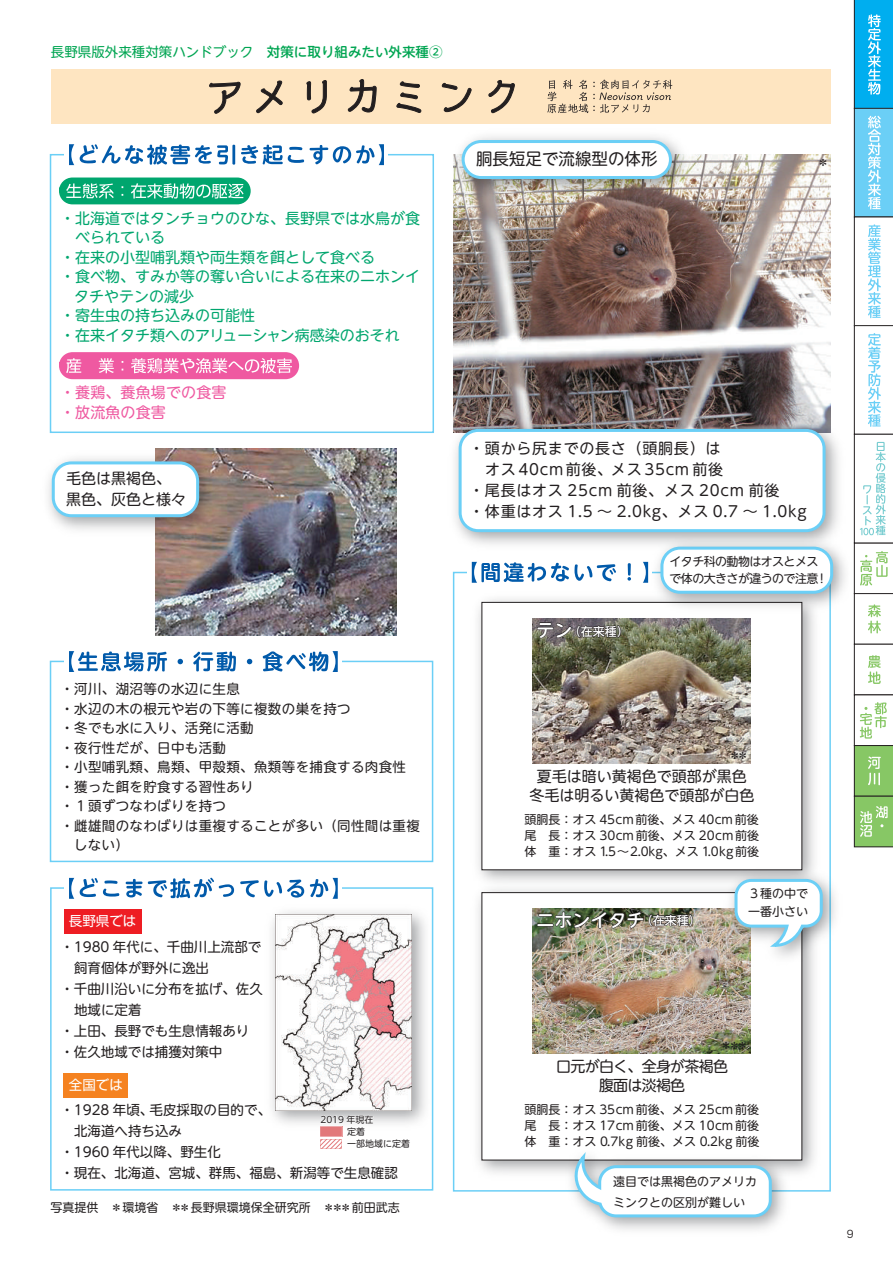
<style>
.page{position:relative;width:893px;height:1263px;background:#fff}
.page>*{position:absolute;margin:0;border:0;box-sizing:border-box;transform-origin:0 0}
.t1{font:500 18px "UD Shin M Go Pr 6 N";color:#fff}
.t2{font:16.5px "UD Shin M Go Pr 6 N";color:#231f20}
.t3{font:15px "UD Shin M Go Pr 6 N";color:#00a66e}
.t4{font:15px "UD Shin M Go Pr 6 N";letter-spacing:.05em;color:#231f20}
.t5{font:15px/19.5px "UD Shin M Go Pr 6 N";color:#231f20;text-align:center}
.t6{font:15px/19.5px "UD Shin M Go Pr 6 N";letter-spacing:-.05em;color:#231f20;text-align:center}
.t7{font:15px/19.5px "UD Shin M Go Pr 6 N";letter-spacing:.01em;color:#ef59a1}
.t8{font:13.5px "UD Shin M Go Pr 6 N";letter-spacing:.025em;color:#231f20}
.t9{font:13.5px "UD Shin M Go Pr 6 N";color:#231f20}
.t10{font:13.5px "UD Shin M Go Pr 6 N";color:#00a552}
.t11{font:13.5px "G Shin Go Pro";color:#fff}
.t12{font:12px/15.8px "UD Shin M Go Pr 6 N";color:#231f20;text-align:justify}
.t13{font:12px/16.5px "UD Shin M Go Pr 6 N";letter-spacing:-.05em;color:#231f20}
.t14{font:500 12px "UD Shin M Go Pr 6 N";color:#fff}
.t15{font:10.65px "Hira Kaku Pro W3";color:#231f20}
.t16{font:9px "UD Shin M Go Pr 6 N";color:#231f20}
.s1{font-weight:500}
.s2{font-size:18px}
.s3{font-size:12px}
</style>
<div class="page">
<img style="left:478px;top:599px;width:337px;height:278px">
<div style="left:482px;top:602px;width:320px;height:268px;background:#fff"></div>
<img style="left:533px;top:618px;width:218px;height:145px">
<svg style="left:536px;top:622px;width:86px;height:17px"></svg>
<img style="left:478px;top:877px;width:337px;height:296px">
<div style="left:482px;top:893px;width:320px;height:267px;background:#fff"></div>
<svg style="left:472px;top:562px;width:144px;height:21px"></svg>
<svg style="left:627px;top:563px;width:4px;height:18px"></svg>
<svg style="left:643px;top:562px;width:2px;height:21px"></svg>
<img style="left:533px;top:908px;width:218px;height:145px">
<div style="left:538px;top:913px;width:14px;height:4px;border:1px solid #231f20"></div>
<div style="left:537px;top:923px;width:17px;height:3px;border:1px solid #231f20"></div>
<img style="left:554px;top:911px;width:140px;height:18px">
<img style="left:645px;top:532px;width:209px;height:85px">
<div style="left:662px;top:548px;width:170px;height:44px;background:#fff;border-radius:18px"></div>
<div style="left:660px;top:547px;width:173px;height:47px;border:3px solid #6bcff6;border-radius:18px"></div>
<img style="left:559px;top:1159px;width:237px;height:71px">
<svg style="left:574px;top:1152px;width:199px;height:67px"></svg>
<img style="left:720px;top:864px;width:115px;height:107px">
<svg style="left:733px;top:877px;width:91px;height:71px"></svg>
<svg style="left:50px;top:887px;width:384px;height:304px"></svg>
<div style="left:64px;top:1073px;width:64px;height:24px;background:#f58220"></div>
<div style="left:64px;top:909px;width:77px;height:25px;background:#ee1d23"></div>
<div style="left:65px;top:878px;width:277px;height:21px;background:#fff"></div>
<svg style="left:69px;top:878px;width:5px;height:21px"></svg>
<svg style="left:80px;top:878px;width:39px;height:19px"></svg>
<svg style="left:126px;top:878px;width:108px;height:20px"></svg>
<svg style="left:240px;top:879px;width:64px;height:18px"></svg>
<svg style="left:310px;top:878px;width:28px;height:21px"></svg>
<svg style="left:319px;top:1110px;width:92px;height:53px"></svg>
<div style="left:50px;top:661px;width:383px;height:201px;border:2px solid #6bcff6"></div>
<div style="left:65px;top:651px;width:277px;height:21px;background:#fff"></div>
<svg style="left:69px;top:651px;width:98px;height:21px"></svg>
<svg style="left:178px;top:659px;width:5px;height:5px"></svg>
<svg style="left:193px;top:652px;width:43px;height:19px"></svg>
<svg style="left:247px;top:659px;width:5px;height:5px"></svg>
<svg style="left:263px;top:651px;width:75px;height:21px"></svg>
<div style="left:50px;top:154px;width:384px;height:279px;border:2px solid #6bcff6"></div>
<svg style="left:59px;top:177px;width:192px;height:28px;background:#3dbb90"></svg>
<svg style="left:59px;top:352px;width:241px;height:28px;background:#f27db5"></svg>
<div style="left:65px;top:144px;width:323px;height:21px;background:#fff"></div>
<svg style="left:69px;top:144px;width:5px;height:21px"></svg>
<svg style="left:80px;top:144px;width:155px;height:21px"></svg>
<svg style="left:241px;top:145px;width:63px;height:19px"></svg>
<svg style="left:310px;top:144px;width:74px;height:21px"></svg>
<img style="left:155px;top:449px;width:241px;height:187px">
<img style="left:454px;top:154px;width:376px;height:260px">
<img style="left:453px;top:136px;width:243px;height:67px">
<div style="left:463px;top:142px;width:207px;height:36px;background:#fff;border-radius:18px"></div>
<div style="left:462px;top:140px;width:210px;height:39px;border:3px solid #6bcff6;border-radius:18px"></div>
<img style="left:453px;top:414px;width:396px;height:142px">
<div style="left:460px;top:430px;width:364px;height:101px;background:#fff;border-radius:18px"></div>
<div style="left:459px;top:429px;width:366px;height:103px;border:3px solid #6bcff6;border-radius:18px"></div>
<img style="left:48px;top:448px;width:175px;height:93px">
<div style="left:53px;top:463px;width:145px;height:53px;background:#fff;border-radius:18px"></div>
<div style="left:52px;top:461px;width:147px;height:56px;border:3px solid #6bcff6;border-radius:18px"></div>
<div style="left:51px;top:69px;width:780px;height:54px;background:#fee5c1"></div>
<svg style="left:547px;top:80px;width:125px;height:33px"></svg>
<svg style="left:209px;top:81px;width:31px;height:33px"></svg>
<svg style="left:256px;top:81px;width:27px;height:32px"></svg>
<svg style="left:306px;top:80px;width:21px;height:33px"></svg>
<svg style="left:348px;top:79px;width:29px;height:33px"></svg>
<svg style="left:396px;top:81px;width:25px;height:32px"></svg>
<svg style="left:442px;top:83px;width:29px;height:29px"></svg>
<svg style="left:488px;top:80px;width:27px;height:33px"></svg>
<svg style="left:854px;top:0;width:39px;height:847px"></svg>
<p class="t10" style="left:51px;top:41px;width:393px">長野県版外来種対策ハンドブック <span class="s1">対策に取り組みたい外来種②</span></p>
<p class="t3" style="left:60px;top:205px;width:361px">・北海道ではタンチョウのひな、長野県では水鳥が食</p>
<p class="t3" style="left:75px;top:225px;width:91px">べられている</p>
<p class="t3" style="left:60px;top:244px;width:316px">・在来の小型哺乳類や両生類を餌として食べる</p>
<p class="t3" style="left:60px;top:264px;width:361px">・食べ物、すみか等の奪い合いによる在来のニホンイ</p>
<p class="t3" style="left:74px;top:283px;width:121px">タチやテンの減少</p>
<p class="t3" style="left:60px;top:303px;width:197px">・寄生虫の持ち込みの可能性</p>
<p class="t3" style="left:60px;top:322px;width:341px">・在来イタチ類へのアリューシャン病感染のおそれ</p>
<p class="t7" style="left:60px;top:382px;width:168px">・養鶏、養魚場での食害・放流魚の食害</p>
<p class="t5" style="left:66px;top:467px;width:122px;line-height:21px;text-align:left">毛色は黒褐色、黒色、灰色と様々</p>
<p class="t12" style="left:383px;top:621px;width:13px">＊</p>
<p class="t8" style="left:60px;top:678px;width:181px">・河川、湖沼等の水辺に生息</p>
<p class="t8" style="left:60px;top:697px;width:292px">・水辺の木の根元や岩の下等に複数の巣を持つ</p>
<p class="t8" style="left:60px;top:717px;width:195px">・冬でも水に入り、活発に活動</p>
<p class="t8" style="left:60px;top:736px;width:167px">・夜行性だが、日中も活動</p>
<p class="t8" style="left:60px;top:756px;width:347px">・小型哺乳類、鳥類、甲殻類、魚類等を捕食する肉食性</p>
<p class="t8" style="left:60px;top:775px;width:195px">・獲った餌を貯食する習性あり</p>
<p class="t8" style="left:60px;top:795px;width:167px">・１頭ずつなわばりを持つ</p>
<p class="t8" style="left:60px;top:814px;width:361px">・雌雄間のなわばりは重複することが多い（同性間は重複</p>
<p class="t8" style="left:74px;top:834px;width:57px">しない）</p>
<p class="t11" style="left:69px;top:910px;width:69px">長野県では</p>
<p class="t9" style="left:60px;top:936px;width:203px">・1980 年代に、千曲川上流部で</p>
<p class="t9" style="left:74px;top:957px;width:136px">飼育個体が野外に逸出</p>
<p class="t9" style="left:60px;top:978px;width:204px">・千曲川沿いに分布を拡げ、佐久</p>
<p class="t8" style="left:74px;top:999px;width:69px">地域に定着</p>
<p class="t9" style="left:60px;top:1020px;width:190px">・上田、長野でも生息情報あり</p>
<p class="t9" style="left:60px;top:1041px;width:163px">・佐久地域では捕獲対策中</p>
<p class="t11" style="left:69px;top:1073px;width:55px">全国では</p>
<p class="t9" style="left:60px;top:1098px;width:212px">・1928 年頃、毛皮採取の目的で、</p>
<p class="t9" style="left:74px;top:1119px;width:109px">北海道へ持ち込み</p>
<p class="t9" style="left:60px;top:1140px;width:162px">・1960 年代以降、野生化</p>
<p class="t9" style="left:60px;top:1161px;width:339px">・現在、北海道、宮城、群馬、福島、新潟等で生息確認</p>
<p class="t16" style="left:320px;top:1112px;width:55px">2019 年現在</p>
<p class="t16" style="left:347px;top:1124px;width:19px">定着</p>
<p class="t16" style="left:347px;top:1136px;width:65px">一部地域に定着</p>
<p class="t12" style="left:51px;top:1198px;width:351px">写真提供　＊環境省　＊＊長野県環境保全研究所　＊＊＊前田武志</p>
<h2 class="t2" style="left:476px;top:145px;width:183px">胴長短足で流線型の体形</h2>
<p class="t12" style="left:817px;top:154px;width:13px">＊</p>
<p class="t4" style="left:469px;top:436px;width:253px">・頭から尻までの長さ（頭胴長）は</p>
<p class="t4" style="left:485px;top:457px;width:240px">オス 40cm前後、メス 35cm 前後</p>
<p class="t4" style="left:469px;top:478px;width:312px">・尾長はオス 25cm 前後、メス 20cm 前後</p>
<p class="t4" style="left:469px;top:499px;width:339px">・体重はオス 1.5 ～ 2.0kg、メス 0.7 ～ 1.0kg</p>
<p class="t14" style="left:536px;top:621px;width:94px"><span class="s2">テン</span>（在来種）</p>
<p class="t13" style="left:670px;top:553px;width:160px">イタチ科の動物はオスとメスで体の大きさが違うので注意！</p>
<p class="t12" style="left:729px;top:747px;width:22px">＊＊</p>
<p class="t5" style="left:529px;top:765px;width:226px">夏毛は暗い黄褐色で頭部が黒色冬毛は明るい黄褐色で頭部が白色</p>
<p class="t12" style="left:524px;top:811px;width:236px">頭胴長：オス 45cm前後、メス 40cm前後尾　長：オス 30cm前後、メス 20cm前後体　重：オス 1.5～2.0kg、メス 1.0kg前後</p>
<h1 class="t1" style="left:536px;top:905px;width:166px">ニホンイタチ<span class="s3">（在来種）</span></h1>
<p class="t12" style="left:748px;top:884px;width:62px;line-height:18px">３種の中で一番小さい</p>
<p class="t12" style="left:720px;top:1037px;width:30px">＊＊＊</p>
<p class="t6" style="left:556px;top:1055px;width:173px">口元が白く、全身が茶褐色腹面は淡褐色</p>
<p class="t12" style="left:524px;top:1101px;width:237px">頭胴長：オス 35cm前後、メス 25cm前後尾　長：オス 17cm前後、メス 10cm前後体　重：オス 0.7kg 前後、メス 0.2kg 前後</p>
<p class="t12" style="left:613px;top:1170px;width:145px;line-height:21px">遠目では黒褐色のアメリカミンクとの区別が難しい</p>
<p class="t15" style="left:847px;top:1225px;width:8px">9</p>
</div>
